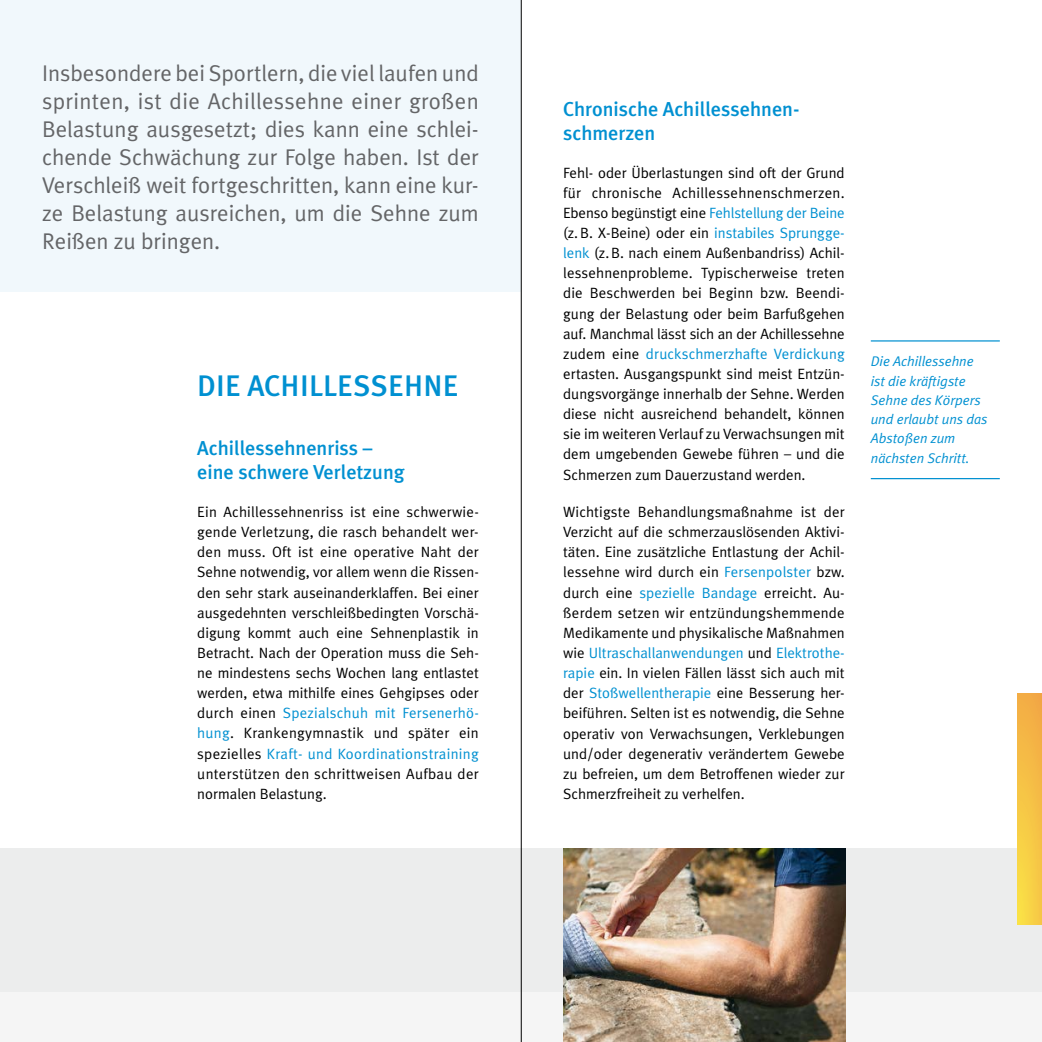
<style>
.page{position:relative;width:1042px;height:1042px;background:#fff}
.page>*{position:absolute;margin:0;border:0;box-sizing:border-box;transform-origin:0 0}
.t1{font:29.75px "Meta Plus Medium Caps";letter-spacing:.01em;color:#0090d1}
.t2{font:22.75px/28px "Meta Plus Normal";color:#646567;text-align:justify}
.t3{font:500 20.12px/24.5px "Meta Plus";color:#0090d1}
.t4{font:14.88px/20.1px "Meta Plus Normal";color:#000;text-align:justify}
.t5{font:italic 14px/19.2px "Meta Plus Normal";color:#0090d1}
.s1{color:#0090d1}
</style>
<div class="page">
<div style="left:0;top:848px;width:1042px;height:194px;background:#eceded"></div>
<div style="left:0;top:992px;width:1042px;height:50px;background:#f5f5f5"></div>
<div style="left:1017px;top:693px;width:25px;height:231px;background:linear-gradient(to bottom,#f3ac45,#f9da46)"></div>
<div style="left:0;top:0;width:521px;height:292px;background:#f1f8fc"></div>
<hr style="left:871px;top:340px;width:129px;height:1px;background:#0090d1">
<hr style="left:871px;top:478px;width:129px;height:1px;background:#0090d1">
<img style="left:564px;top:849px;width:281px;height:193px">
<hr style="left:521px;top:0;width:1px;height:1042px;background:#000">
<p class="t2" style="left:42px;top:59px;width:438px">Insbesondere bei Sportlern, die viel laufen und sprinten, ist die Achillessehne einer großen Belastung ausgesetzt; dies kann eine schlei&shy;chende Schwächung zur Folge haben. Ist der Verschleiß weit fortgeschritten, kann eine kur&shy;ze Belastung ausreichen, um die Sehne zum Reißen zu bringen.</p>
<h1 class="t1" style="left:197px;top:368px;width:263px">DIE ACHILLESSEHNE</h1>
<h3 class="t3" style="left:197px;top:435px;width:209px">Achillessehnenriss – eine schwere Verletzung</h3>
<p class="t4" style="left:197px;top:501px;width:283px">Ein Achillessehnenriss ist eine schwerwie&shy;gende Verletzung, die rasch behandelt wer&shy;den muss. Oft ist eine operative Naht der Sehne notwendig, vor allem wenn die Rissen&shy;den sehr stark auseinanderklaffen. Bei einer ausgedehnten verschleißbedingten Vorschä&shy;digung kommt auch eine Sehnenplastik in Betracht. Nach der Operation muss die Seh&shy;ne mindestens sechs Wochen lang entlastet werden, etwa mithilfe eines Gehgipses oder durch einen <span class="s1">Spezialschuh mit Fersenerhö&shy;hung</span>. Krankengymnastik und später ein spezielles <span class="s1">Kraft- und Koordinationstraining </span>unterstützen den schrittweisen Aufbau der normalen Belastung.</p>
<h3 class="t3" style="left:563px;top:96px;width:238px">Chronische Achillessehnen&shy;schmerzen</h3>
<p class="t4" style="left:563px;top:162px;width:283px">Fehl- oder Überlastungen sind oft der Grund für chronische Achillessehnenschmerzen.<br>Ebenso begünstigt eine <span class="s1">Fehlstellung der Beine </span>(z.B. X-Beine) oder ein <span class="s1">instabiles Sprungge&shy;lenk</span> (z.B. nach einem Außenbandriss) Achil&shy;lessehnenprobleme. Typischerweise treten die Beschwerden bei Beginn bzw. Beendi&shy;gung der Belastung oder beim Barfußgehen auf. Manchmal lässt sich an der Achillessehne zudem eine <span class="s1">druckschmerzhafte Verdickung </span>ertasten. Ausgangspunkt sind meist Entzün&shy;dungsvorgänge innerhalb der Sehne. Werden diese nicht ausreichend behandelt, können sie im weiteren Verlauf zu Verwachsungen mit dem umgebenden Gewebe führen – und die Schmerzen zum Dauerzustand werden.</p>
<p class="t4" style="left:563px;top:502px;width:283px">Wichtigste Behandlungsmaßnahme ist der Verzicht auf die schmerzauslösenden Aktivi&shy;täten. Eine zusätzliche Entlastung der Achil&shy;lessehne wird durch ein <span class="s1">Fersenpolster</span> bzw. durch eine <span class="s1">spezielle Bandage</span> erreicht. Au&shy;ßerdem setzen wir entzündungshemmende Medikamente und physikalische Maßnahmen wie <span class="s1">Ultraschallanwendungen</span> und <span class="s1">Elektrothe&shy;rapie</span> ein. In vielen Fällen lässt sich auch mit der <span class="s1">Stoßwellentherapie</span> eine Besserung her&shy;beiführen. Selten ist es notwendig, die Sehne operativ von Verwachsungen, Verklebungen und/oder degenerativ verändertem Gewebe zu befreien, um dem Betroffenen wieder zur Schmerzfreiheit zu verhelfen.</p>
<p class="t5" style="left:871px;top:352px;width:118px">Die Achillessehne ist die kräftigste<br>Sehne des Körpers und erlaubt uns das<br>Abstoßen zum nächsten Schritt.</p>
</div>
